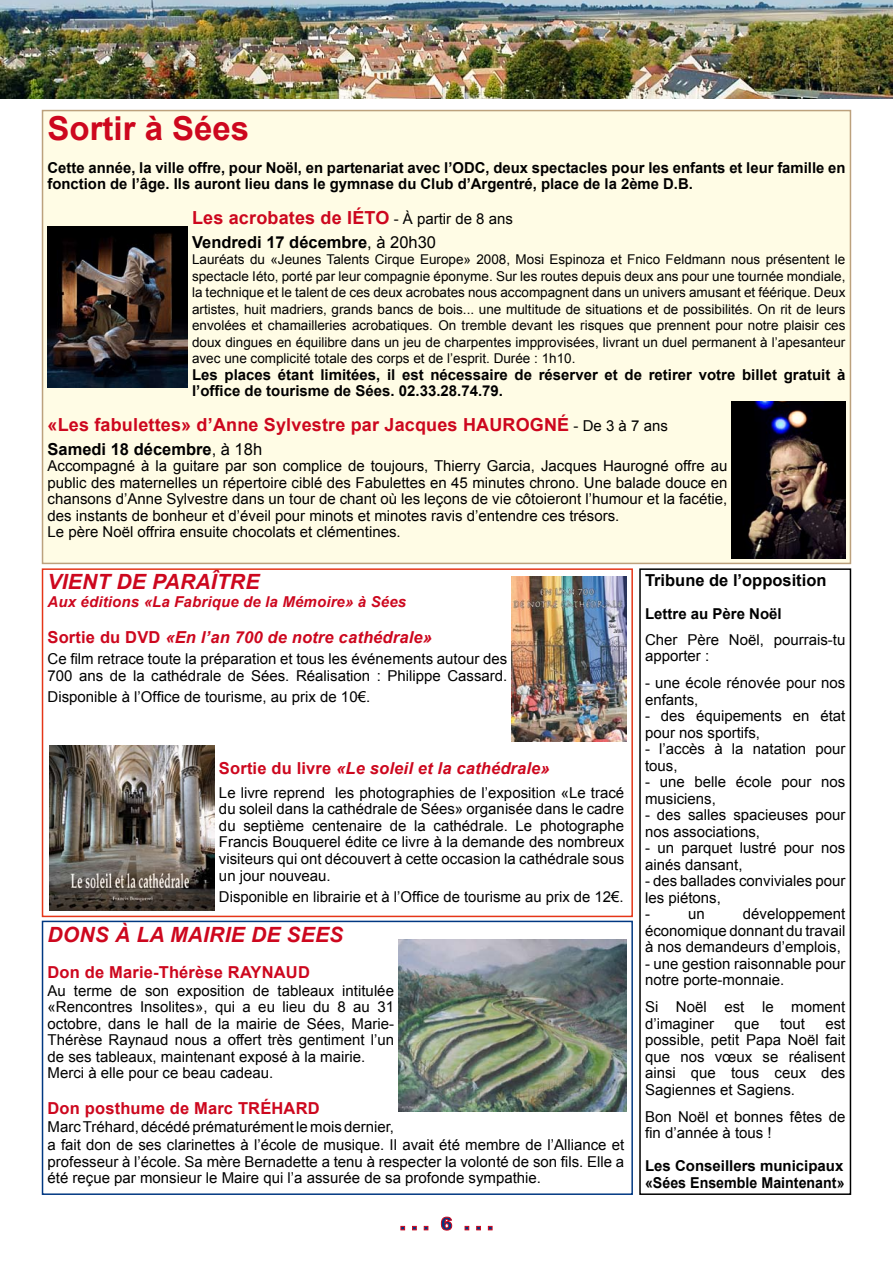
<style>
.page{position:relative;width:893px;height:1263px;background:#fff}
.page>*{position:absolute;margin:0;border:0;box-sizing:border-box;transform-origin:0 0}
.t1{font:700 33px "Arial";color:#cd071e}
.t2{font:italic 700 21px "Arial";letter-spacing:.01em;color:#cd071e}
.t3{font:700 18px "Arial";letter-spacing:.01em;color:#cd071e}
.t4{font:italic 700 16.5px "Arial";letter-spacing:.01em;color:#cd071e}
.t5{font:700 16.5px "Arial";color:#000}
.t6{font:700 16.5px "Arial";letter-spacing:.01em;color:#cd071e}
.t7{font:15px/16.5px "Arial";color:#000}
.t8{font:700 15px/16.5px "Arial";color:#000}
.t9{font:italic 700 15px "Arial";letter-spacing:.01em;color:#cd071e}
.t10{font:13.5px/16.5px "Arial";color:#000;text-align:justify}
.s1{font-weight:400;font-size:15px;color:#000}
.s2{font-weight:400}
.s3{font-style:normal}
</style>
<div class="page">
<div style="left:42px;top:568px;width:591px;height:349px;border:2px solid #e53517"></div>
<div style="left:42px;top:921px;width:591px;height:274px;border:2px solid #003882"></div>
<img style="left:0;top:0;width:893px;height:98px">
<svg style="left:400px;top:1216px;width:93px;height:15px"></svg>
<div style="left:43px;top:111px;width:807px;height:452px;background:#fffce5"></div>
<div style="left:42px;top:110px;width:809px;height:454px;border:2px solid #bca17d"></div>
<img style="left:47px;top:227px;width:141px;height:160px">
<img style="left:398px;top:940px;width:228px;height:171px">
<img style="left:49px;top:745px;width:166px;height:166px">
<img style="left:512px;top:576px;width:115px;height:166px">
<img style="left:732px;top:401px;width:113px;height:158px">
<div style="left:639px;top:568px;width:212px;height:627px;border:2px solid #000"></div>
<h1 class="t1" style="left:48px;top:106px;width:203px">Sortir à Sées</h1>
<p class="t8" style="left:48px;top:160px;width:799px">Cette année, la ville offre, pour Noël, en partenariat avec l’ODC, deux spectacles pour les enfants et leur famille en fonction de l’âge. Ils auront lieu dans le gymnase du Club d’Argentré, place de la 2ème D.B.</p>
<p class="t3" style="left:192px;top:205px;width:322px">Les acrobates de IéTO <span class="s1">- à partir de 8 ans</span></p>
<p class="t5" style="left:192px;top:231px;width:245px">Vendredi 17 décembre<span class="s2">, à 20h30</span></p>
<p class="t10" style="left:192px;top:251px;width:655px">Lauréats du «Jeunes Talents Cirque Europe» 2008, Mosi Espinoza et Fnico Feldmann nous présentent le spectacle Iéto, porté par leur compagnie éponyme. Sur les routes depuis deux ans pour une tournée mondiale, la technique et le talent de ces deux acrobates nous accompagnent dans un univers amusant et féérique. Deux artistes, huit madriers, grands bancs de bois... une multitude de situations et de possibilités. On rit de leurs envolées et chamailleries acrobatiques. On tremble devant les risques que prennent pour notre plaisir ces doux dingues en équilibre dans un jeu de charpentes impprovisées, livrant un duel permanent à l’apesanteur avec une complicité totale des corps et de l’esprit. Durée : 1h10.</p>
<p class="t8" style="left:192px;top:367px;width:655px">Les places étant limitées, il est nécessaire de réserver et de retirer votre billet gratuit à l’office de tourisme de Sées. 02.33.28.74.79.</p>
<p class="t3" style="left:48px;top:412px;width:622px">«Les fabulettes» d’Anne Sylvestre par Jacques HAUROGNé <span class="s1">- De 3 à 7 ans</span></p>
<p class="t5" style="left:48px;top:438px;width:216px">Samedi 18 décembre<span class="s2">, à 18h</span></p>
<p class="t7" style="left:48px;top:458px;width:681px">Accompagné à la guitare par son complice de toujours, Thierry Garcia, Jacques Haurogné offre au public des maternelles un répertoire ciblé des Fabulettes en 45 minutes chrono. Une balade douce en chansons d’Anne Sylvestre dans un tour de chant où les leçons de vie côtoieront l’humour et la facétie, des instants de bonheur et d’éveil pour minots et minotes ravis d’entendre ces trésors.<br>Le père Noël offrira ensuite chocolats et clémentines.</p>
<p class="t5" style="left:645px;top:569px;width:183px">Tribune de l’opposition</p>
<p class="t8" style="left:645px;top:606px;width:138px">Lettre au Père Noël</p>
<p class="t7" style="left:645px;top:631px;width:202px">Cher Père Noël, pourrais-tu apporter :</p>
<p class="t7" style="left:645px;top:675px;width:202px">- une école rénovée pour nos enfants,</p>
<p class="t7" style="left:645px;top:708px;width:202px">- des équipements en état pour nos sportifs,</p>
<p class="t7" style="left:645px;top:741px;width:202px">- l’accès à la natation pour tous,</p>
<p class="t7" style="left:645px;top:774px;width:202px">- une belle école pour nos musiciens,</p>
<p class="t7" style="left:645px;top:807px;width:202px">- des salles spacieuses pour nos associations,</p>
<p class="t7" style="left:645px;top:840px;width:202px">- un parquet lustré pour nos ainés dansant,</p>
<p class="t7" style="left:645px;top:873px;width:202px">- des ballades conviviales pour les piétons,<br>-</p>
<h2 class="t2" style="left:48px;top:568px;width:213px">VIENT DE PARAÎTRE</h2>
<p class="t9" style="left:48px;top:592px;width:360px">Aux éditions «La Fabrique de la Mémoire» à Sées</p>
<p class="t4" style="left:48px;top:627px;width:386px"><span class="s3">Sortie du DVD</span> «En l’an 700 de notre cathédrale»</p>
<p class="t7" style="left:48px;top:651px;width:461px">Ce film retrace toute la préparation et tous les événements autour des<br>700 ans de la cathédrale de Sées. Réalisation : Philippe Cassard.</p>
<p class="t7" style="left:48px;top:689px;width:324px">Disponible à l’Office de tourisme, au prix de 10€.</p>
<p class="t4" style="left:219px;top:757px;width:332px"><span class="s3">Sortie du livre</span> «Le soleil et la cathédrale»</p>
<p class="t7" style="left:219px;top:785px;width:407px;text-align:justify">Le livre reprend les photographies de l’exposition «Le tracé du soleil dans la cathédrale de Sées» organisée dans le cadre du septième centenaire de la cathédrale. Le photographe Francis Bouquerel édite ce livre à la demande des nombreux visiteurs qui ont découvert à cette occasion la cathédrale sous un jour nouveau.</p>
<p class="t7" style="left:219px;top:888px;width:406px">Disponible en librairie et à l’Office de tourisme au prix de 12€.</p>
<h2 class="t2" style="left:48px;top:921px;width:297px">DONS à LA MAIRIE DE SEES</h2>
<p class="t6" style="left:48px;top:961px;width:262px">Don de Marie-Thérèse Raynaud</p>
<p class="t7" style="left:48px;top:982px;width:348px">Au terme de son exposition de tableaux intitulée «Rencontres Insolites», qui a eu lieu du 8 au 31 octobre, dans le hall de la mairie de Sées, Marie-Thérèse Raynaud nous a offert très gentiment l’un de ses tableaux, maintenant exposé à la mairie.<br>Merci à elle pour ce beau cadeau.</p>
<p class="t6" style="left:48px;top:1097px;width:249px">Don posthume de Marc Tréhard</p>
<p class="t7" style="left:48px;top:1118px;width:578px;line-height:18px">Marc Tréhard, décédé prématurément le mois dernier,<br>a fait don de ses clarinettes à l’école de musique. Il avait été membre de l’Alliance et</p>
<p class="t7" style="left:48px;top:1153px;width:578px">professeur à l’école. Sa mère Bernadette a tenu à respecter la volonté de son fils. Elle a été reçue par monsieur le Maire qui l’a assurée de sa profonde sympathie.</p>
<p class="t7" style="left:645px;top:906px;width:202px;text-align:justify;text-indent:98px">développement économique donnant du travail à nos demandeurs d’emplois,</p>
<p class="t7" style="left:645px;top:955px;width:202px">- une gestion raisonnable pour notre porte-monnaie.</p>
<p class="t7" style="left:645px;top:999px;width:202px">Si Noël est le moment d’imaginer</p>
<p class="t7" style="left:688px;top:906px;width:18px">un</p>
<p class="t7" style="left:645px;top:1015px;width:202px;text-align:justify;text-indent:180px">est possible, petit Papa Noël fait que nos vœux se réalisent ainsi que tous ceux des Sagiennes et Sagiens.</p>
<p class="t7" style="left:645px;top:1108px;width:202px">Bon Noël et bonnes fêtes de fin d’année à tous !</p>
<p class="t8" style="left:645px;top:1158px;width:201px">Les Conseillers municipaux «Sées Ensemble Maintenant»</p>
<p class="t7" style="left:735px;top:1015px;width:27px">que</p>
<p class="t7" style="left:780px;top:1015px;width:27px">tout</p>
</div>
